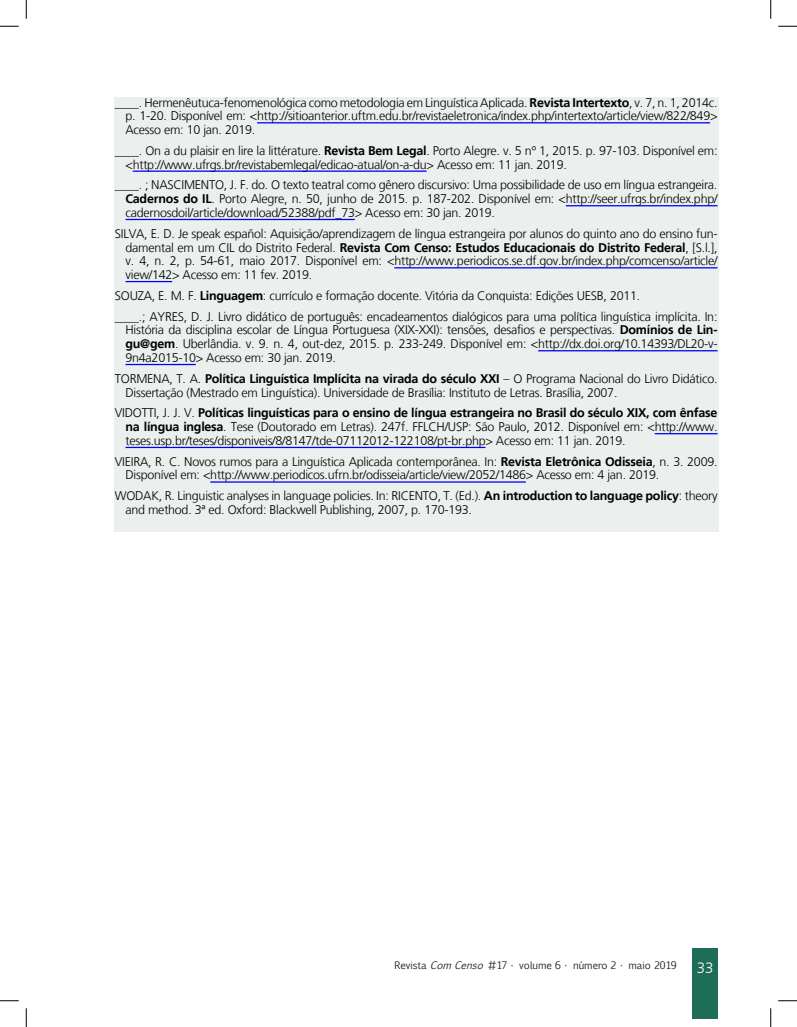
<style>
.page{position:relative;width:797px;height:1027px;background:#fff}
.page>*{position:absolute;margin:0;border:0;box-sizing:border-box;transform-origin:0 0}
.t1{font:300 15px "Frutiger LT";color:#fff}
.Referências__10{font:300 12.5px/13.8px "Frutiger LT";letter-spacing:-.02em;color:#000;text-align:justify}
.t2{font:10px "Euphemia CAS";color:#231f20}
.s1{font-weight:700}
.s2{font-style:italic}
</style>
<div class="page">
<div style="left:692px;top:948px;width:25px;height:70px;background:#1e6d56"></div>
<div style="left:115px;top:97px;width:604px;height:434px;background:#ebefed"></div>
<hr style="left:257px;top:122px;width:453px;height:1px;background:#00f">
<hr style="left:133px;top:171px;width:293px;height:1px;background:#00f">
<hr style="left:566px;top:205px;width:151px;height:1px;background:#00f">
<hr style="left:125px;top:219px;width:230px;height:1px;background:#00f">
<hr style="left:394px;top:267px;width:323px;height:1px;background:#00f">
<hr style="left:125px;top:281px;width:47px;height:1px;background:#00f">
<hr style="left:538px;top:350px;width:179px;height:1px;background:#00f">
<hr style="left:125px;top:364px;width:71px;height:1px;background:#00f">
<hr style="left:654px;top:433px;width:63px;height:1px;background:#00f">
<hr style="left:125px;top:447px;width:360px;height:1px;background:#00f">
<hr style="left:210px;top:481px;width:316px;height:2px;background:#00f">
<svg style="left:0;top:25px;width:19px;height:2px"></svg>
<svg style="left:778px;top:25px;width:19px;height:2px"></svg>
<svg style="left:0;top:1000px;width:19px;height:1px"></svg>
<svg style="left:778px;top:1000px;width:19px;height:1px"></svg>
<svg style="left:25px;top:0;width:2px;height:19px"></svg>
<svg style="left:25px;top:1008px;width:2px;height:19px"></svg>
<svg style="left:770px;top:0;width:1px;height:19px"></svg>
<svg style="left:770px;top:1008px;width:1px;height:19px"></svg>
<p class="Referências__10" style="left:125px;top:95px;width:593px;text-indent:-11px">____. Hermenêutuca-fenomenológica como metodologia em Linguística Aplicada. <span class="s1">Revista Intertexto</span>, v. 7, n. 1, 2014c. p. 1-20. Disponível em: &lt;http://sitioanterior.uftm.edu.br/revistaeletronica/index.php/intertexto/article/view/822/849&gt; Acesso em: 10 jan. 2019.</p>
<p class="Referências__10" style="left:125px;top:144px;width:593px;text-indent:-11px">____. On a du plaisir en lire la littérature. <span class="s1">Revista Bem Legal</span>. Porto Alegre. v. 5 nº 1, 2015. p. 97-103. Disponível em: &lt;http://www.ufrgs.br/revistabemlegal/edicao-atual/on-a-du&gt; Acesso em: 11 jan. 2019.</p>
<p class="Referências__10" style="left:125px;top:178px;width:593px;text-indent:-11px">____. ; NASCIMENTO, J. F. do. O texto teatral como gênero discursivo: Uma possibilidade de uso em língua estrangeira.<br><span class="s1">Cadernos do IL</span>. Porto Alegre, n. 50, junho de 2015. p. 187-202. Disponível em: &lt;http://seer.ufrgs.br/index.php/ cadernosdoil/article/download/52388/pdf_73&gt; Acesso em: 30 jan. 2019.</p>
<p class="Referências__10" style="left:125px;top:227px;width:593px;text-indent:-11px">SILVA, E. D. Je speak español: Aquisição/aprendizagem de língua estrangeira por alunos do quinto ano do ensino fun&shy;damental em um CIL do Distrito Federal. <span class="s1">Revista Com Censo: Estudos Educacionais do Distrito Federal</span>, [S.l.], v. 4, n. 2, p. 54-61, maio 2017. Disponível em: &lt;http://www.periodicos.se.df.gov.br/index.php/comcenso/article/ view/142&gt; Acesso em: 11 fev. 2019.</p>
<p class="Referências__10" style="left:115px;top:289px;width:527px">SOUZA, E. M. F. <span class="s1">Linguagem</span>: currículo e formação docente. Vitória da Conquista: Edições UESB, 2011.</p>
<p class="Referências__10" style="left:125px;top:310px;width:593px;text-indent:-11px">____.; AYRES, D. J. Livro didático de português: encadeamentos dialógicos para uma política linguística implícita. In:<br>História da disciplina escolar de Língua Portuguesa (XIX-XXI): tensões, desafios e perspectivas. <span class="s1">Domínios de Lin&shy;gu@gem</span>. Uberlândia. v. 9. n. 4, out-dez, 2015. p. 233-249. Disponível em: &lt;http://dx.doi.org/10.14393/DL20-v-9n4a2015-10&gt; Acesso em: 30 jan. 2019.</p>
<p class="Referências__10" style="left:125px;top:372px;width:593px;text-indent:-11px">TORMENA, T. A. <span class="s1">Política Linguística Implícita na virada do século XXI</span> – O Programa Nacional do Livro Didático.<br>Dissertação (Mestrado em Linguística). Universidade de Brasília: Instituto de Letras. Brasília, 2007.</p>
<p class="Referências__10" style="left:125px;top:406px;width:593px;text-indent:-11px">VIDOTTI, J. J. V. <span class="s1">Políticas linguísticas para o ensino de língua estrangeira no Brasil do século XIX, com ênfase na língua inglesa</span>. Tese (Doutorado em Letras). 247f. FFLCH/USP: São Paulo, 2012. Disponível em: &lt;http://www. teses.usp.br/teses/disponiveis/8/8147/tde-07112012-122108/pt-br.php&gt; Acesso em: 11 jan. 2019.</p>
<p class="Referências__10" style="left:125px;top:455px;width:593px;text-indent:-11px">VIEIRA, R. C. Novos rumos para a Linguística Aplicada contemporânea. In: <span class="s1">Revista Eletrônica Odisseia</span>, n. 3. 2009.<br>Disponível em: &lt;http://www.periodicos.ufrn.br/odisseia/article/view/2052/1486&gt; Acesso em: 4 jan. 2019.</p>
<p class="Referências__10" style="left:125px;top:489px;width:593px;text-indent:-11px">WODAK, R. Linguistic analyses in language policies. In: RICENTO, T. (Ed.). <span class="s1">An introduction to language policy</span>: theory and method. 3ª ed. Oxford: Blackwell Publishing, 2007, p. 170-193.</p>
<p class="t2" style="left:394px;top:958px;width:284px">Revista <span class="s2">ComCenso</span> #17 • volume 6 • número 2 • maio 2019</p>
<p class="t1" style="left:696px;top:959px;width:18px">33</p>
</div>
